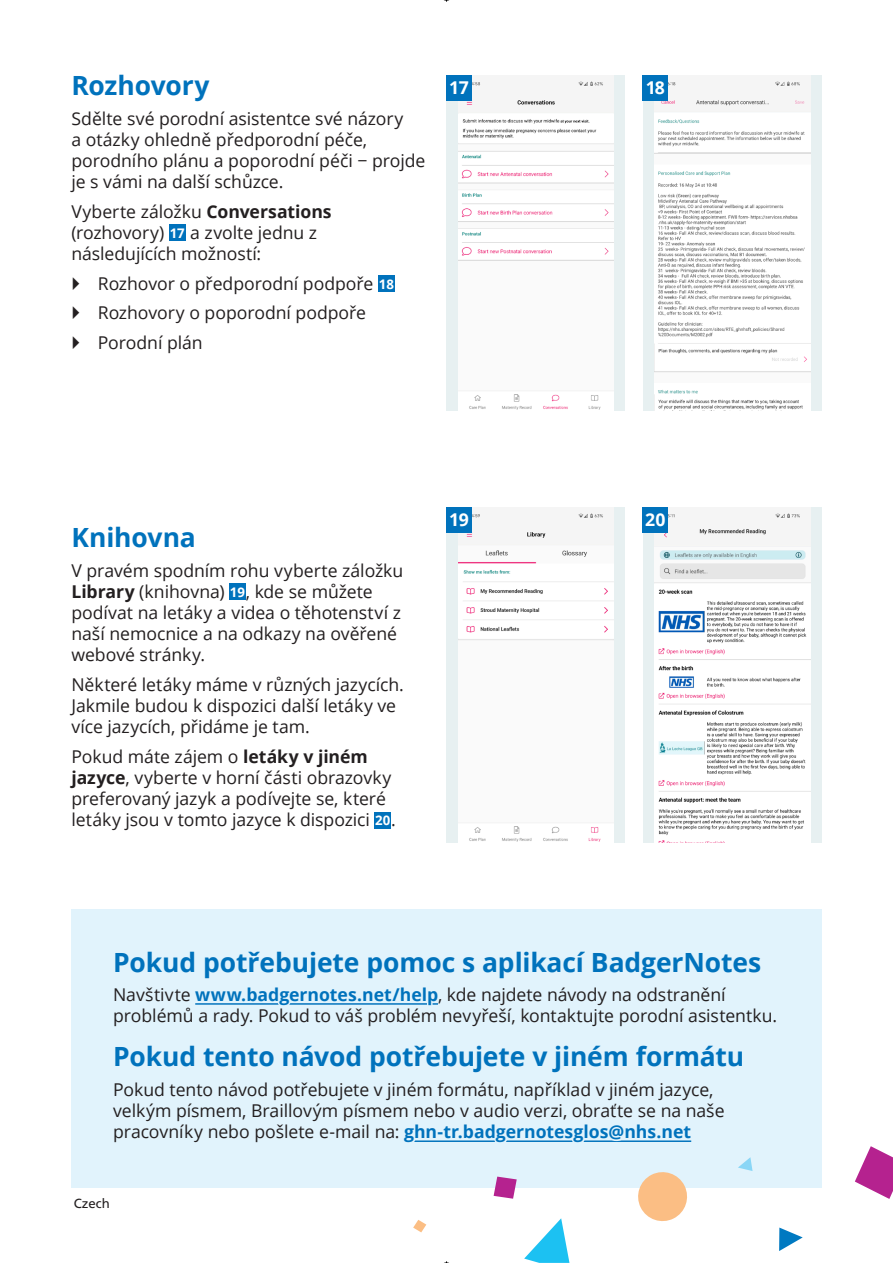
<style>
.page{position:relative;width:893px;height:1263px;background:#fff}
.page>*{position:absolute;margin:0;border:0;box-sizing:border-box;transform-origin:0 0}
.t1{font:700 26.4px "Open Sans";letter-spacing:-.005em;color:#0072bc}
.t2{font:17.7px/21.1px "Open Sans";letter-spacing:-.005em;color:#231f20}
.t3{font:700 17.7px "Open Sans";letter-spacing:-.03em;color:#fff}
.t4{font:13.2px "Frutiger LT Std";color:#231f20}
.s1{font-weight:700}
.s2{font-weight:700;font-size:13.2px;color:#fff}
.s3{font-weight:700;color:#e1f3fc}
</style>
<div class="page">
<div style="left:169px;top:225px;width:17px;height:16px;background:#0072bc"></div>
<div style="left:378px;top:275px;width:17px;height:17px;background:#0072bc"></div>
<div style="left:229px;top:583px;width:17px;height:17px;background:#0072bc"></div>
<div style="left:375px;top:812px;width:16px;height:16px;background:#0072bc"></div>
<div style="left:71px;top:909px;width:751px;height:279px;background:#e1f3fc"></div>
<hr style="left:195px;top:1003px;width:243px;height:2px;background:#0072bc">
<hr style="left:404px;top:1140px;width:287px;height:2px;background:#0072bc">
<div style="left:446px;top:507px;width:179px;height:336px;background:#e7f0f1"></div>
<div style="left:458px;top:507px;width:156px;height:336px;background:#fafafa"></div>
<div style="left:446px;top:507px;width:25px;height:25px;background:#0072bc"></div>
<div style="left:643px;top:507px;width:179px;height:336px;background:#e7f0f1"></div>
<img style="left:654px;top:507px;width:156px;height:336px">
<div style="left:643px;top:507px;width:25px;height:25px;background:#0072bc"></div>
<div style="left:446px;top:75px;width:179px;height:336px;background:#e7f0f1"></div>
<img style="left:458px;top:75px;width:156px;height:336px">
<div style="left:446px;top:75px;width:25px;height:25px;background:#0072bc"></div>
<div style="left:643px;top:75px;width:179px;height:336px;background:#e7f0f1"></div>
<img style="left:654px;top:75px;width:156px;height:336px">
<div style="left:643px;top:75px;width:25px;height:25px;background:#0072bc"></div>
<svg style="left:413px;top:1220px;width:13px;height:12px"></svg>
<svg style="left:638px;top:1172px;width:49px;height:49px"></svg>
<svg style="left:738px;top:1157px;width:14px;height:14px"></svg>
<svg style="left:779px;top:1227px;width:24px;height:24px"></svg>
<svg style="left:494px;top:1176px;width:23px;height:23px"></svg>
<svg style="left:524px;top:1218px;width:45px;height:45px"></svg>
<svg style="left:855px;top:1146px;width:38px;height:53px"></svg>
<p class="t1" style="left:71px;top:67px;width:140px">Rozhovory</p>
<p class="t2" style="left:71px;top:107px;width:355px">Sdělte své porodní asistentce své názory<br>a otázky ohledně předporodní péče, porodního plánu a poporodní péči − projde je s vámi na další schůzce.</p>
<p class="t2" style="left:71px;top:200px;width:262px">Vyberte záložku <span class="s1">Conversations </span>(rozhovory) <span class="s2">17</span> a zvolte jednu z následujících možností:</p>
<p class="t2" style="left:98px;top:268px;width:297px;line-height:29.5px">Rozhovor o předporodní podpoře <span class="s2">18<br></span>Rozhovory o poporodní podpoře<br>Porodní plán</p>
<p class="t3" style="left:449px;top:75px;width:21px">17</p>
<p class="t3" style="left:646px;top:75px;width:21px">18</p>
<p class="t1" style="left:71px;top:519px;width:126px">Knihovna</p>
<p class="t2" style="left:71px;top:559px;width:333px">V pravém spodním rohu vyberte záložku <span class="s1">Library</span> (knihovna) <span class="s2">19</span>, kde se můžete podívat na letáky a videa o těhotenství z naší nemocnice a na odkazy na ověřené webové stránky.</p>
<p class="t2" style="left:71px;top:673px;width:334px">Některé letáky máme v různých jazycích.<br>Jakmile budou k dispozici další letáky ve více jazycích, přidáme je tam.</p>
<p class="t2" style="left:71px;top:745px;width:326px">Pokud máte zájem o <span class="s1">letáky v jiném jazyce</span>, vyberte v horní části obrazovky preferovaný jazyk a podívejte se, které letáky jsou v tomto jazyce k dispozici <span class="s2">20</span>.</p>
<p class="t3" style="left:449px;top:507px;width:21px">19</p>
<p class="t3" style="left:645px;top:507px;width:22px">20</p>
<p class="t1" style="left:113px;top:943px;width:650px">Pokud potřebujete pomoc s aplikací BadgerNotes</p>
<p class="t2" style="left:113px;top:983px;width:665px">Navštivte <span class="s3">www.badgernotes.net/help</span>, kde najdete návody na odstranění problémů a rady. Pokud to váš problém nevyřeší, kontaktujte porodní asistentku.</p>
<p class="t1" style="left:113px;top:1038px;width:632px">Pokud tento návod potřebujete v jiném formátu</p>
<p class="t2" style="left:113px;top:1078px;width:613px">Pokud tento návod potřebujete v jiném formátu, například v jiném jazyce, velkým písmem, Braillovým písmem nebo v audio verzi, obraťte se na naše pracovníky nebo pošlete e-mail na: <span class="s3">ghn-tr.badgernotesglos@nhs.net</span></p>
<p class="t4" style="left:74px;top:1196px;width:38px">Czech</p>
</div>
